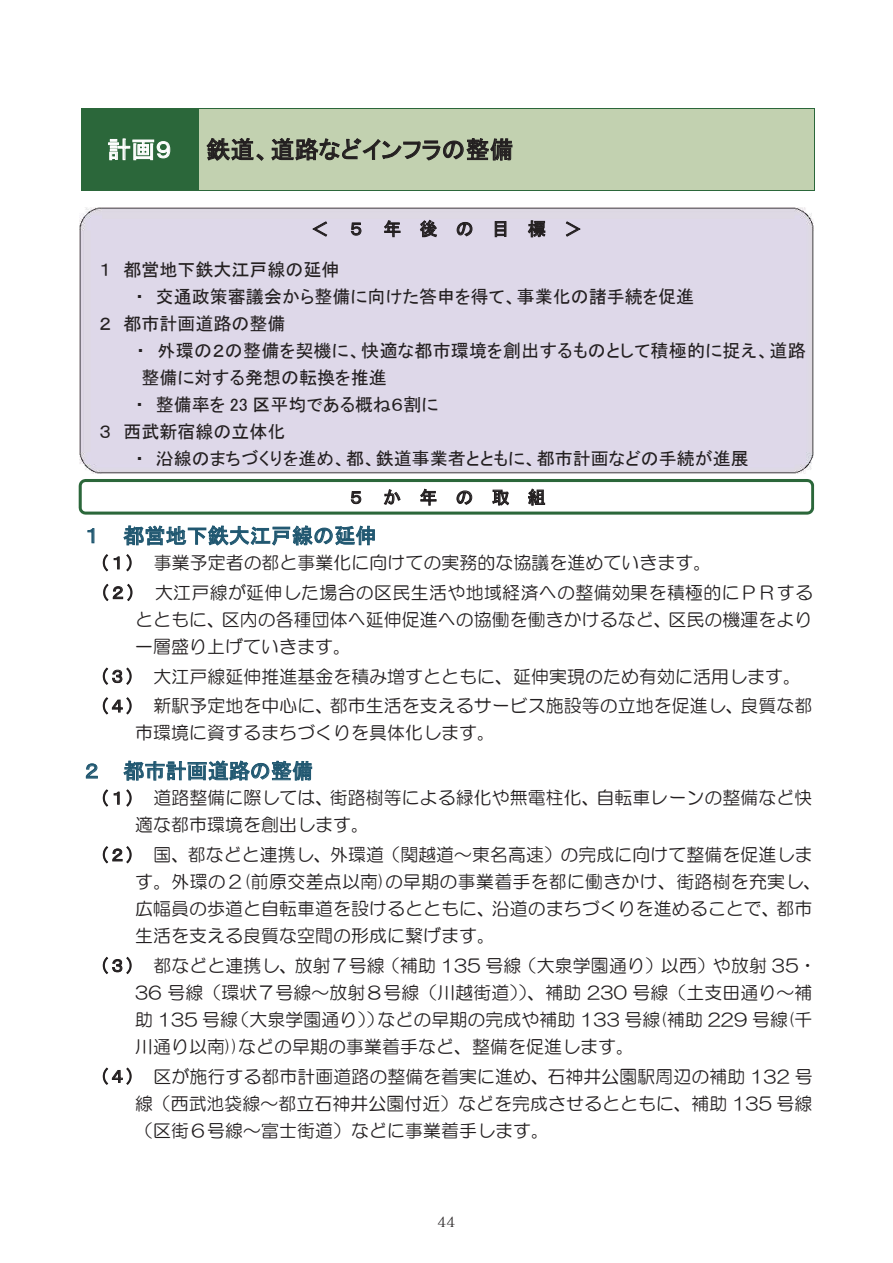
<style>
.page{position:relative;width:893px;height:1263px;background:#fff}
.page>*{position:absolute;margin:0;border:0;box-sizing:border-box;transform-origin:0 0}
.t1{font:23.85px "MSP Gothic";letter-spacing:.01em;color:#231f20}
.t2{font:23.85px "MSP Gothic";color:#fff}
.t3{font:21px "MS Gothic";letter-spacing:.005em;color:#205770}
.t4{font:18px "MSP Gothic";color:#231f20}
.t5{font:18px "MS Gothic";letter-spacing:1.01em;color:#231f20}
.t6{font:17.85px/27px "HG Maru Gothic MPRO";letter-spacing:.01em;color:#231f20}
.t7{font:17.85px "MS Gothic";letter-spacing:1.025em;color:#231f20}
.t8{font:16.5px "MSP Gothic";color:#231f20}
.t9{font:13.8px "Matisse CID M";color:#231f20}
.s1{font-family:"MS Gothic"}
</style>
<div class="page">
<div style="left:82px;top:109px;width:116px;height:81px;background:#2b673a"></div>
<svg style="left:108px;top:138px;width:62px;height:22px"></svg>
<div style="left:199px;top:109px;width:615px;height:81px;background:#c2d1b0"></div>
<svg style="left:206px;top:138px;width:58px;height:23px"></svg>
<svg style="left:271px;top:138px;width:242px;height:23px"></svg>
<hr style="left:82px;top:108px;width:116px;height:1px;background:#2b673a">
<hr style="left:199px;top:108px;width:615px;height:1px;background:#2b673a">
<hr style="left:81px;top:109px;width:1px;height:81px;background:#2b673a">
<hr style="left:82px;top:190px;width:116px;height:1px;background:#2b673a">
<hr style="left:198px;top:109px;width:1px;height:81px;background:#2b673a">
<hr style="left:199px;top:190px;width:615px;height:1px;background:#2b673a">
<hr style="left:814px;top:109px;width:1px;height:81px;background:#2b673a">
<svg style="left:87px;top:528px;width:7px;height:15px"></svg>
<svg style="left:123px;top:525px;width:252px;height:21px"></svg>
<svg style="left:103px;top:554px;width:5px;height:17px"></svg>
<svg style="left:114px;top:556px;width:6px;height:13px"></svg>
<svg style="left:126px;top:554px;width:6px;height:17px"></svg>
<svg style="left:103px;top:584px;width:29px;height:17px"></svg>
<svg style="left:103px;top:667px;width:29px;height:18px"></svg>
<svg style="left:103px;top:697px;width:29px;height:17px"></svg>
<svg style="left:86px;top:763px;width:12px;height:16px"></svg>
<svg style="left:123px;top:760px;width:189px;height:21px"></svg>
<svg style="left:103px;top:789px;width:5px;height:18px"></svg>
<svg style="left:114px;top:792px;width:6px;height:13px"></svg>
<svg style="left:126px;top:789px;width:6px;height:18px"></svg>
<svg style="left:103px;top:846px;width:29px;height:17px"></svg>
<svg style="left:103px;top:957px;width:29px;height:17px"></svg>
<svg style="left:103px;top:1067px;width:29px;height:18px"></svg>
<div style="left:80px;top:207px;width:733px;height:266px;background:#ded8e9"></div>
<svg style="left:312px;top:221px;width:15px;height:16px"></svg>
<svg style="left:351px;top:223px;width:10px;height:13px"></svg>
<svg style="left:384px;top:220px;width:17px;height:17px"></svg>
<svg style="left:420px;top:220px;width:17px;height:17px"></svg>
<svg style="left:457px;top:222px;width:15px;height:14px"></svg>
<svg style="left:495px;top:221px;width:11px;height:16px"></svg>
<svg style="left:528px;top:220px;width:17px;height:17px"></svg>
<svg style="left:566px;top:221px;width:15px;height:16px"></svg>
<svg style="left:79px;top:479px;width:735px;height:36px"></svg>
<h1 class="t2" style="left:107px;top:137px;width:66px">計画９</h1>
<h1 class="t1" style="left:206px;top:137px;width:309px">鉄道、道路などインフラの整備</h1>
<p class="t5" style="left:311px;top:220px;width:273px">＜５年後の目標＞</p>
<p class="t4" style="left:99px;top:260px;width:242px">１ 都営地下鉄大江戸線の延伸</p>
<p class="t4" style="left:135px;top:287px;width:561px">・ 交通政策審議会から整備に向けた答申を得て、事業化の諸手続を促進</p>
<p class="t4" style="left:99px;top:314px;width:188px">２ 都市計画道路の整備</p>
<p class="t4" style="left:136px;top:341px;width:671px">・ 外環の２の整備を契機に、快適な都市環境を創出するものとして積極的に捉え、道路</p>
<p class="t4" style="left:141px;top:368px;width:247px">整備に対する発想の転換を推進</p>
<p class="t4" style="left:135px;top:395px;width:305px">・ 整備率を 23 区平均である概ね６割に</p>
<p class="t4" style="left:99px;top:422px;width:188px">３ 西武新宿線の立体化</p>
<p class="t4" style="left:135px;top:449px;width:615px">・ 沿線のまちづくりを進め、都、鉄道事業者とともに、都市計画などの手続が進展</p>
<p class="t7" style="left:347px;top:488px;width:200px">５か年の取組</p>
<p class="t3" style="left:81px;top:525px;width:297px">１ 都営地下鉄大江戸線の延伸</p>
<p class="t6" style="left:99px;top:548px;width:715px;line-height:29.7px"><span class="s1">(１)</span> 事業予定者の都と事業化に向けての実務的な協議を進めていきます。<br><span class="s1">(２)</span> 大江戸線が延伸した場合の区民生活や地域経済への整備効果を積極的にＰＲする</p>
<p class="t6" style="left:135px;top:606px;width:679px">とともに、区内の各種団体へ延伸促進への協働を働きかけるなど、区民の機運をより一層盛り上げていきます。</p>
<p class="t6" style="left:99px;top:661px;width:714px;line-height:29.7px"><span class="s1">(３)</span> 大江戸線延伸推進基金を積み増すとともに、延伸実現のため有効に活用します。<span class="s1">(４)</span> 新駅予定地を中心に、都市生活を支えるサービス施設等の立地を促進し、良質な都</p>
<p class="t6" style="left:135px;top:719px;width:361px">市環境に資するまちづくりを具体化します。</p>
<p class="t3" style="left:81px;top:760px;width:233px">２ 都市計画道路の整備</p>
<p class="t6" style="left:135px;top:784px;width:678px;text-indent:-36px"><span class="s1">(１)</span> 道路整備に際しては、街路樹等による緑化や無電柱化、自転車レーンの整備など快適な都市環境を創出します。</p>
<p class="t6" style="left:135px;top:841px;width:688px;text-indent:-36px"><span class="s1">(２)</span> 国、都などと連携し、外環道（関越道～東名高速）の完成に向けて整備を促進します。外環の２(前原交差点以南)の早期の事業着手を都に働きかけ、街路樹を充実し、広幅員の歩道と自転車道を設けるとともに、沿道のまちづくりを進めることで、都市生活を支える良質な空間の形成に繋げます。</p>
<p class="t6" style="left:135px;top:952px;width:683px;text-indent:-36px"><span class="s1">(３)</span> 都などと連携し、放射７号線（補助 135 号線（大泉学園通り）以西）や放射 35・36 号線（環状７号線～放射８号線（川越街道））、補助 230 号線（土支田通り～補助 135 号線（大泉学園通り））などの早期の完成や補助 133 号線(補助 229 号線(千川通り以南))などの早期の事業着手など、整備を促進します。</p>
<p class="t6" style="left:135px;top:1063px;width:679px;text-align:justify;text-indent:-36px"><span class="s1">(４)</span> 区が施行する都市計画道路の整備を着実に進め、石神井公園駅周辺の補助 132 号線（西武池袋線～都立石神井公園付近）などを完成させるとともに、補助 135 号線（区街６号線～富士街道）などに事業着手します。</p>
<p class="t8" style="left:439px;top:1205px;width:18px">44</p>
<p class="t9" style="left:438px;top:1214px;width:19px">44</p>
</div>
